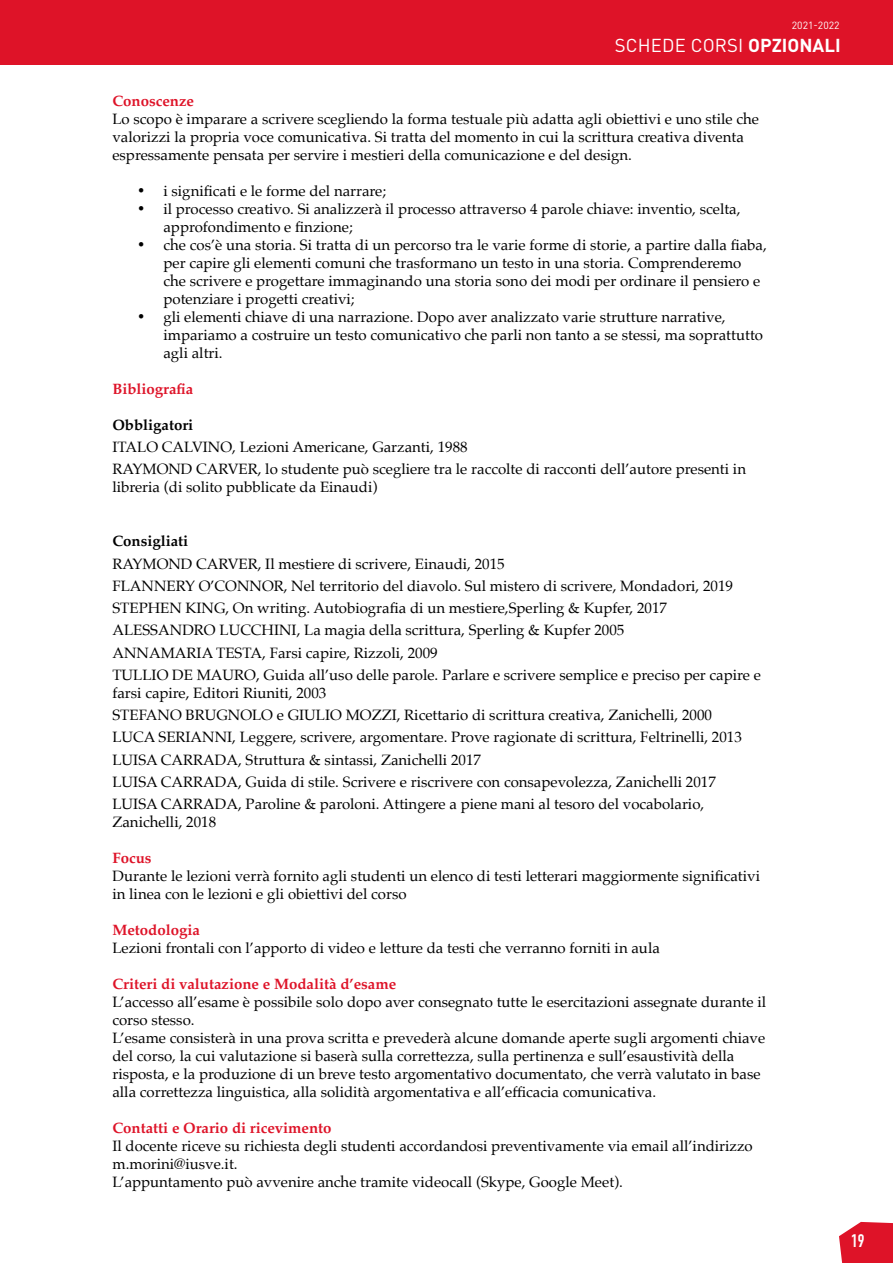
<style>
.page{position:relative;width:893px;height:1263px;background:#fff}
.page>*{position:absolute;margin:0;border:0;box-sizing:border-box;transform-origin:0 0}
.t1{font:18.45px "DIN Pro";letter-spacing:.01em;color:#fff}
.t2{font:700 17.85px "DIN Condensed";color:#fff}
.t3{font:15px/18px "Palatino";color:#000}
.t4{font:700 15px "Palatino";color:#de1328}
.t5{font:700 15px "Palatino";color:#000}
.t6{font:10.35px "DIN Pro";color:#fff}
.s1{font-family:"DIN";font-weight:700}
</style>
<div class="page">
<div style="left:0;top:0;width:893px;height:65px;background:#de1328"></div>
<svg style="left:839px;top:1222px;width:54px;height:41px;background:#e1293c"></svg>
<p class="t6" style="left:792px;top:18px;width:49px">2021-2022</p>
<p class="t1" style="left:615px;top:33px;width:227px">SCHEDE CORSI <span class="s1">OPZIONALI</span></p>
<p class="t4" style="left:112px;top:88px;width:83px">Conoscenze</p>
<p class="t3" style="left:112px;top:110px;width:648px">Lo scopo è imparare a scrivere scegliendo la forma testuale più adatta agli obiettivi e uno stile che valorizzi la propria voce comunicativa. Si tratta del momento in cui la scrittura creativa diventa espressamente pensata per servire i mestieri della comunicazione e del design.</p>
<p class="t3" style="left:138px;top:182px;width:250px">• i significati e le forme del narrare;</p>
<p class="t3" style="left:163px;top:200px;width:578px;text-indent:-26px">• il processo creativo. Si analizzerà il processo attraverso 4 parole chiave: inventio, scelta, approfondimento e finzione;</p>
<p class="t3" style="left:163px;top:236px;width:605px;text-indent:-26px">• che cos’è una storia. Si tratta di un percorso tra le varie forme di storie, a partire dalla fiaba, per capire gli elementi comuni che trasformano un testo in una storia. Comprenderemo che scrivere e progettare immaginando una storia sono dei modi per ordinare il pensiero e potenziare i progetti creativi;</p>
<p class="t3" style="left:163px;top:308px;width:601px;text-indent:-26px">• gli elementi chiave di una narrazione. Dopo aver analizzato varie strutture narrative, impariamo a costruire un testo comunicativo che parli non tanto a se stessi, ma soprattutto agli altri.</p>
<p class="t4" style="left:112px;top:376px;width:82px">Bibliografia</p>
<p class="t5" style="left:112px;top:412px;width:82px">Obbligatori</p>
<p class="t3" style="left:112px;top:436px;width:635px;line-height:22.2px">ITALO CALVINO, Lezioni Americane, Garzanti, 1988<br>RAYMOND CARVER, lo studente può scegliere tra le raccolte di racconti dell’autore presenti in</p>
<p class="t3" style="left:112px;top:478px;width:266px">libreria (di solito pubblicate da Einaudi)</p>
<p class="t5" style="left:112px;top:528px;width:77px">Consigliati</p>
<p class="t3" style="left:112px;top:552px;width:650px;line-height:22.2px">RAYMOND CARVER, Il mestiere di scrivere, Einaudi, 2015<br>FLANNERY O’CONNOR, Nel territorio del diavolo. Sul mistero di scrivere, Mondadori, 2019<br>STEPHEN KING, On writing. Autobiografia di un mestiere,Sperling &amp; Kupfer, 2017<br>ALESSANDRO LUCCHINI, La magia della scrittura, Sperling &amp; Kupfer 2005<br>ANNAMARIA TESTA, Farsi capire, Rizzoli, 2009<br>TULLIO DE MAURO, Guida all’uso delle parole. Parlare e scrivere semplice e preciso per capire e</p>
<p class="t3" style="left:112px;top:682px;width:631px;line-height:22.2px">farsi capire, Editori Riuniti, 2003<br>STEFANO BRUGNOLO e GIULIO MOZZI, Ricettario di scrittura creativa, Zanichelli, 2000<br>LUCA SERIANNI, Leggere, scrivere, argomentare. Prove ragionate di scrittura, Feltrinelli, 2013<br>LUISA CARRADA, Struttura &amp; sintassi, Zanichelli 2017<br>LUISA CARRADA, Guida di stile. Scrivere e riscrivere con consapevolezza, Zanichelli 2017<br>LUISA CARRADA, Paroline &amp; paroloni. Attingere a piene mani al tesoro del vocabolario,</p>
<p class="t3" style="left:112px;top:813px;width:105px">Zanichelli, 2018</p>
<p class="t4" style="left:112px;top:845px;width:41px">Focus</p>
<p class="t3" style="left:112px;top:867px;width:649px">Durante le lezioni verrà fornito agli studenti un elenco di testi letterari maggiormente significativi in linea con le lezioni e gli obiettivi del corso</p>
<p class="t4" style="left:112px;top:917px;width:89px">Metodologia</p>
<p class="t3" style="left:112px;top:939px;width:549px">Lezioni frontali con l’apporto di video e letture da testi che verranno forniti in aula</p>
<p class="t4" style="left:112px;top:971px;width:285px">Criteri di valutazione e Modalità d’esame</p>
<p class="t3" style="left:112px;top:993px;width:655px">L’accesso all’esame è possibile solo dopo aver consegnato tutte le esercitazioni assegnate durante il corso stesso.<br>L’esame consisterà in una prova scritta e prevederà alcune domande aperte sugli argomenti chiave del corso, la cui valutazione si baserà sulla correttezza, sulla pertinenza e sull’esaustività della risposta, e la produzione di un breve testo argomentativo documentato, che verrà valutato in base alla correttezza linguistica, alla solidità argomentativa e all’efficacia comunicativa.</p>
<p class="t4" style="left:112px;top:1115px;width:221px">Contatti e Orario di ricevimento</p>
<p class="t3" style="left:112px;top:1137px;width:642px">Il docente riceve su richiesta degli studenti accordandosi preventivamente via email all’indirizzo m.morini@iusve.it.<br>L’appuntamento può avvenire anche tramite videocall (Skype, Google Meet).</p>
<p class="t2" style="left:851px;top:1228px;width:15px">19</p>
</div>
